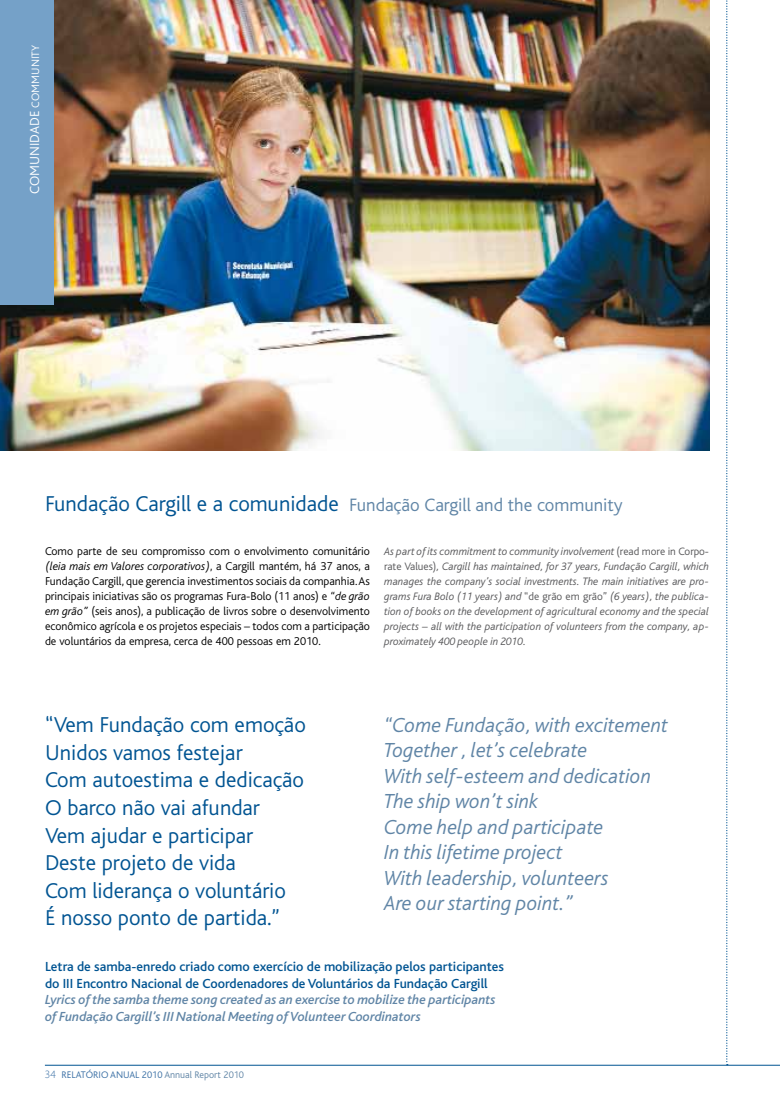
<style>
.page{position:relative;width:780px;height:1099px;background:#fff}
.page>*{position:absolute;margin:0;border:0;box-sizing:border-box;transform-origin:0 0}
.t1{font:300 22.5px/27.5px "Bliss";color:#005492}
.t2{font:italic 300 21.25px/25.5px "Bliss";color:#6085a6}
.t3{font:300 18.75px "Bliss";color:#6085a6}
.t4{font:500 13.75px/16.5px "Bliss";color:#005492}
.t5{font:italic 500 13.75px/16.5px "Bliss";color:#6085a6}
.t6{font:300 13.75px "Bliss";color:#fff}
.t7{font:300 11.88px/15px "Bliss";color:#000;text-align:justify}
.t8{font:italic 300 11.25px/15px "Bliss";color:#58585a;text-align:justify}
.t9{font:300 10px "Bliss";color:#386ea4}
.s1{font-size:11.25px}
.s2{font-size:22.5px;color:#005492}
.s3{font-style:italic}
.s4{font-style:normal}
.s5{font-family:"Myriad Pro";font-size:11.25px}
.s6{color:#6085a6}
</style>
<div class="page">
<hr style="left:45px;top:1064px;width:735px;height:1px;background:#005492">
<img style="left:0;top:0;width:709px;height:450px">
<div style="left:0;top:0;width:53px;height:304px;background:#75a1c8"></div>
<svg style="left:726px;top:0;width:1px;height:1065px"></svg>
<p class="t6" style="left:27px;top:194px;width:150px;rotate:-90deg">comunidade <span class="s1">community</span></p>
<h3 class="t3" style="left:45px;top:494px;width:579px"><span class="s2">Fundação Cargill e a comunidade</span> Fundação Cargill and the community</h3>
<p class="t7" style="left:45px;top:544px;width:326px">Como parte de seu compromisso com o envolvimento comunitário <span class="s3">(leia mais em Valores corporativos)</span>, a Cargill mantém, há 37 anos, a Fundação Cargill, que gerencia investimentos sociais da companhia. As principais iniciativas são os programas Fura-Bolo (11 anos) e <span class="s3">“de grão em grão”</span> (seis anos), a publicação de livros sobre o desenvolvimento econômico agrícola e os projetos especiais – todos com a participação de voluntários da empresa, cerca de 400 pessoas em 2010.</p>
<p class="t8" style="left:384px;top:544px;width:326px">As part of its commitment to community involvement <span class="s4">(read more in Corpo&shy;rate Values)</span>, Cargill has maintained, for 37 years, Fundação Cargill, which manages the company’s social investments. The main initiatives are pro&shy;grams Fura Bolo (11 years) and <span class="s4">“de grão em grão”</span> (6 years), the publica&shy;tion of books on the development of agricultural economy and the special projects – all with the participation of volunteers from the company, ap&shy;proximately 400 people in 2010.</p>
<h1 class="t1" style="left:45px;top:711px;width:262px">“Vem Fundação com emoção<br>U nidos vamos festejar<br>Com autoestima e dedicação<br>O barco não vai afundar<br>Vem ajudar e participar<br>Deste projeto de vida<br>Com liderança o voluntário<br>É nosso ponto de partida.”</h1>
<h2 class="t2" style="left:384px;top:712px;width:285px">“Come Fundação, with excitement<br>Together , let’s celebrate<br>With self-esteem and dedication<br>The ship won’t sink<br>Come help and participate<br>In this lifetime project<br>With leadership, volunteers<br>Are our starting point.”</h2>
<p class="t4" style="left:45px;top:958px;width:460px">Letra de samba-enredo criado como exercício de mobilização pelos participantes do III Encontro Nacional de Coordenadores de Voluntários da Fundação Cargill</p>
<p class="t5" style="left:45px;top:991px;width:452px">Lyrics of the samba theme song created as an exercise to mobilize the participants of Fundação Cargill’s III National Meeting of Volunteer Coordinators</p>
<p class="t9" style="left:45px;top:1069px;width:201px"><span class="s5">34</span> RELATÓRIO ANUAL 2010 <span class="s6">Annual Report 2010</span></p>
</div>
